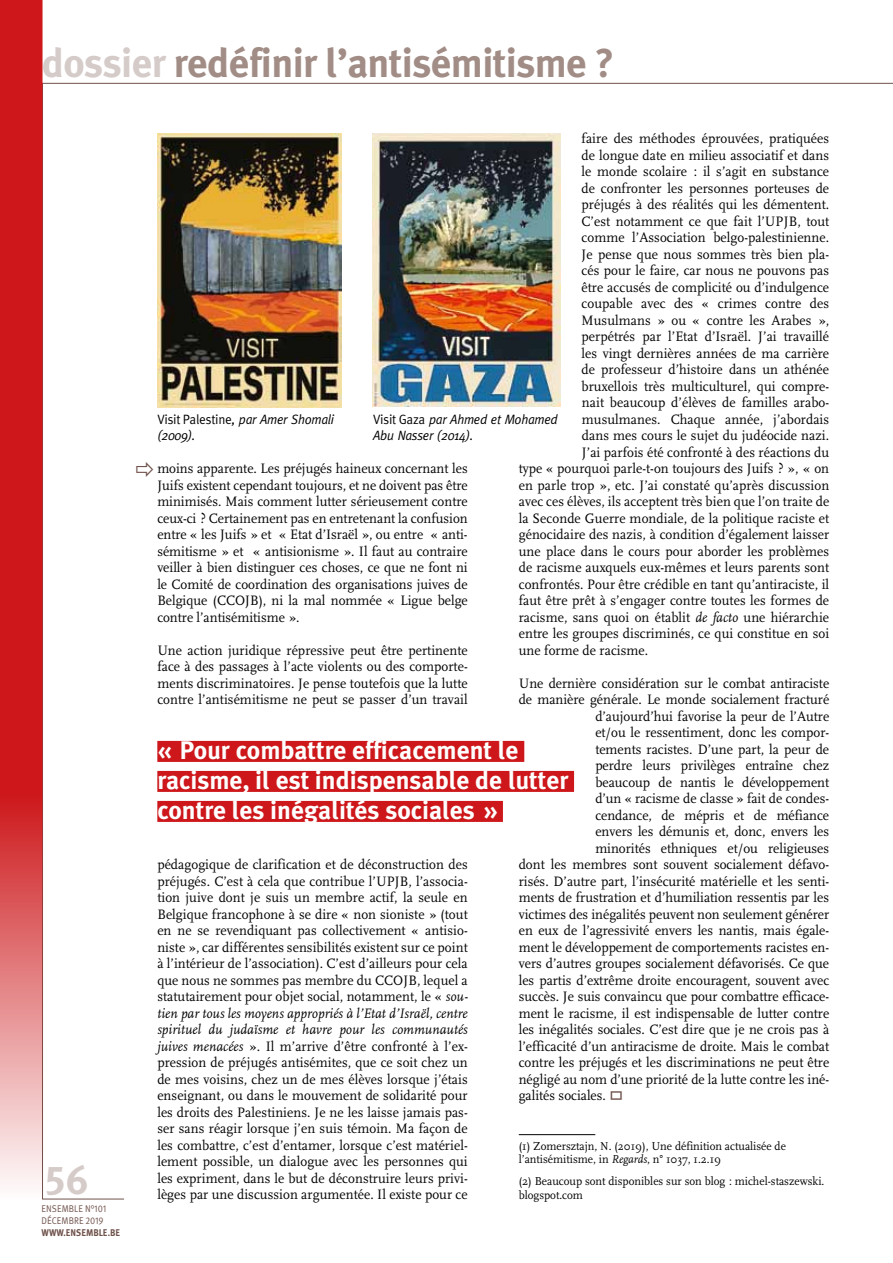
<style>
.page{position:relative;width:893px;height:1263px;background:#fff}
.page>*{position:absolute;margin:0;border:0;box-sizing:border-box;transform-origin:0 0}
.t1{font:700 40.5px "Meta Plus";letter-spacing:-.015em;color:#a28d86}
.t2{font:40.5px "Meta Plus Bold Caps";color:#d5cbc9}
.t3{font:700 25.5px/30px "Meta Plus";color:#fff}
.t4{font:14.25px/16.5px "FF Scala";letter-spacing:.005em;color:#000;text-align:justify;scale:.95 1}
.t5{font:italic 13.5px/16.5px "Meta";letter-spacing:-.02em;color:#000;scale:.95 1}
.t6{font:12px/13.5px "FF Scala";color:#000;scale:.95 1}
.t7{font:9.75px/12px "Meta Pro";letter-spacing:.01em;color:#6f524b;scale:.9 1}
.t8{font:700 9.75px "Meta Plus";color:#6f524b;scale:.9 1}
.s1{color:#d5cbc9}
.s2{font-style:italic}
.s3{font-family:"Meta Pro";font-style:normal}
</style>
<div class="page">
<svg style="left:0;top:0;width:43px;height:1199px;background:#d33d40"></svg>
<hr style="left:519px;top:1134px;width:76px;height:1px;background:#000">
<img style="left:372px;top:133px;width:188px;height:274px">
<img style="left:158px;top:133px;width:184px;height:275px">
<div style="left:157px;top:741px;width:367px;height:21px;background:#cd171a"></div>
<div style="left:157px;top:771px;width:417px;height:21px;background:#cd171a"></div>
<div style="left:157px;top:801px;width:346px;height:21px;background:#cd171a"></div>
<h1 class="t1" style="left:42px;top:39px;width:574px"><span class="s1">dossier</span> redéfinir l’antisémitisme ?</h1>
<h1 class="t2" style="left:45px;top:1156px;width:45px">56</h1>
<p class="t7" style="left:42px;top:1203px;width:73px">ENSEMBLE N°101<br>DÉCEMBRE 2019</p>
<p class="t8" style="left:41px;top:1227px;width:89px">www.ensemble.be</p>
<p class="t4" style="left:581px;top:130px;width:262px">faire des méthodes éprouvées, pratiquées</p>
<p class="t4" style="left:581px;top:147px;width:262px">de longue date en milieu associatif et dans</p>
<p class="t4" style="left:581px;top:163px;width:262px">le monde scolaire : il s’agit en substance</p>
<p class="t4" style="left:581px;top:180px;width:262px">de confronter les personnes porteuses de</p>
<p class="t4" style="left:581px;top:196px;width:262px">préjugés à des réalités qui les démentent.</p>
<p class="t4" style="left:581px;top:213px;width:262px">C’est notamment ce que fait l’UPJB, tout</p>
<p class="t4" style="left:581px;top:229px;width:262px">comme l’Association belgo-palestinienne.</p>
<p class="t4" style="left:581px;top:246px;width:262px">Je pense que nous sommes très bien pla-</p>
<p class="t4" style="left:581px;top:262px;width:262px">cés pour le faire, car nous ne pouvons pas</p>
<p class="t4" style="left:581px;top:279px;width:262px">être accusés de complicité ou d’indulgence</p>
<p class="t4" style="left:581px;top:295px;width:262px">coupable avec des « crimes contre des</p>
<p class="t4" style="left:581px;top:312px;width:262px">Musulmans » ou « contre les Arabes »,</p>
<p class="t4" style="left:581px;top:328px;width:262px">perpétrés par l’Etat d’Israël. J’ai travaillé</p>
<p class="t4" style="left:581px;top:345px;width:262px">les vingt dernières années de ma carrière</p>
<p class="t4" style="left:581px;top:361px;width:262px">de professeur d’histoire dans un athénée</p>
<p class="t4" style="left:581px;top:378px;width:262px">bruxellois très multiculturel, qui compre-</p>
<p class="t4" style="left:582px;top:394px;width:262px">nait beaucoup d’élèves de familles arabo-</p>
<p class="t4" style="left:582px;top:411px;width:262px">musulmanes. Chaque année, j’abordais</p>
<p class="t4" style="left:582px;top:427px;width:262px">dans mes cours le sujet du judéocide nazi.</p>
<p class="t4" style="left:582px;top:444px;width:262px">J’ai parfois été confronté à des réactions du</p>
<p class="t4" style="left:519px;top:460px;width:328px">type « pourquoi parle-t-on toujours des Juifs ? », « on</p>
<p class="t4" style="left:519px;top:477px;width:328px">en parle trop », etc. J’ai constaté qu’après discussion</p>
<p class="t4" style="left:519px;top:493px;width:328px">avec ces élèves, ils acceptent très bien que l’on traite de</p>
<p class="t4" style="left:519px;top:510px;width:328px">la Seconde Guerre mondiale, de la politique raciste et</p>
<p class="t4" style="left:519px;top:526px;width:328px">génocidaire des nazis, à condition d’également laisser</p>
<p class="t4" style="left:519px;top:543px;width:328px">une place dans le cours pour aborder les problèmes</p>
<p class="t4" style="left:519px;top:559px;width:328px">de racisme auxquels eux-mêmes et leurs parents sont</p>
<p class="t4" style="left:519px;top:576px;width:328px">confrontés. Pour être crédible en tant qu’antiraciste, il</p>
<p class="t4" style="left:519px;top:592px;width:328px">faut être prêt à s’engager contre toutes les formes de</p>
<p class="t4" style="left:519px;top:609px;width:328px">racisme, sans quoi on établit <span class="s2">de facto</span> une hiérarchie</p>
<p class="t4" style="left:519px;top:625px;width:328px">entre les groupes discriminés, ce qui constitue en soi</p>
<p class="t4" style="left:519px;top:642px;width:138px">une forme de racisme.</p>
<p class="t4" style="left:519px;top:675px;width:328px">Une dernière considération sur le combat antiraciste</p>
<p class="t4" style="left:519px;top:691px;width:328px">de manière générale. Le monde socialement fracturé</p>
<p class="t4" style="left:595px;top:708px;width:248px">d’aujourd’hui favorise la peur de l’Autre</p>
<p class="t4" style="left:595px;top:724px;width:248px">et/ou le ressentiment, donc les compor-</p>
<p class="t4" style="left:595px;top:741px;width:248px">tements racistes. D’une part, la peur de</p>
<p class="t4" style="left:595px;top:757px;width:248px">perdre leurs privilèges entraîne chez</p>
<p class="t4" style="left:595px;top:774px;width:248px">beaucoup de nantis le développement</p>
<p class="t4" style="left:595px;top:790px;width:248px">d’un « racisme de classe » fait de condes-</p>
<p class="t4" style="left:595px;top:807px;width:248px">cendance, de mépris et de méfiance</p>
<p class="t4" style="left:595px;top:823px;width:248px">envers les démunis et, donc, envers les</p>
<p class="t4" style="left:595px;top:840px;width:248px">minorités ethniques et/ou religieuses</p>
<p class="t4" style="left:519px;top:856px;width:328px">dont les membres sont souvent socialement défavo-</p>
<p class="t4" style="left:519px;top:873px;width:328px">risés. D’autre part, l’insécurité matérielle et les senti-</p>
<p class="t4" style="left:519px;top:889px;width:328px">ments de frustration et d’humiliation ressentis par les</p>
<p class="t4" style="left:519px;top:906px;width:328px">victimes des inégalités peuvent non seulement générer</p>
<p class="t4" style="left:519px;top:922px;width:328px">en eux de l’agressivité envers les nantis, mais égale-</p>
<p class="t4" style="left:519px;top:939px;width:328px">ment le développement de comportements racistes en-</p>
<p class="t4" style="left:519px;top:955px;width:328px">vers d’autres groupes socialement défavorisés. Ce que</p>
<p class="t4" style="left:519px;top:972px;width:328px">les partis d’extrême droite encouragent, souvent avec</p>
<p class="t4" style="left:519px;top:988px;width:328px">succès. Je suis convaincu que pour combattre efficace-</p>
<p class="t4" style="left:519px;top:1005px;width:328px">ment le racisme, il est indispensable de lutter contre</p>
<p class="t4" style="left:519px;top:1022px;width:328px">les inégalités sociales. C’est dire que je ne crois pas à</p>
<p class="t4" style="left:519px;top:1038px;width:328px">l’efficacité d’un antiracisme de droite. Mais le combat</p>
<p class="t4" style="left:519px;top:1055px;width:328px">contre les préjugés et les discriminations ne peut être</p>
<p class="t4" style="left:519px;top:1071px;width:328px">négligé au nom d’une priorité de la lutte contre les iné-</p>
<p class="t4" style="left:519px;top:1088px;width:93px">galités sociales.</p>
<p class="t6" style="left:519px;top:1139px;width:283px">(1) Zomersztajn, N. (2019), Une définition actualisée de l’antisémitisme, in <span class="s2">Regards</span>, n° 1037, 1.2.19</p>
<p class="t6" style="left:519px;top:1175px;width:323px">(2) Beaucoup sont disponibles sur son blog : michel-staszewski. blogspot.com</p>
<p class="t5" style="left:157px;top:410px;width:187px"><span class="s3">VISIT PALESTINE</span>, par Amer Shomali (2009).</p>
<p class="t5" style="left:373px;top:410px;width:196px"><span class="s3">VISIT GAZA</span> par Ahmed et Mohamed<br>Abu Nasser (2014).</p>
<p class="t4" style="left:157px;top:460px;width:328px">moins apparente. Les préjugés haineux concernant les Juifs existent cependant toujours, et ne doivent pas être minimisés. Mais comment lutter sérieusement contre ceux-ci ? Certainement pas en entretenant la confusion entre « les Juifs » et « Etat d’Israël », ou entre « anti&shy;sémitisme » et « antisionisme ». Il faut au contraire veiller à bien distinguer ces choses, ce que ne font ni le Comité de coordination des organisations juives de Belgique (CCOJB), ni la mal nommée « Ligue belge contre l’antisémitisme ».</p>
<p class="t4" style="left:157px;top:642px;width:328px">Une action juridique répressive peut être pertinente face à des passages à l’acte violents ou des comporte&shy;ments discriminatoires. Je pense toutefois que la lutte contre l’antisémitisme ne peut se passer d’un travail</p>
<h2 class="t3" style="left:157px;top:735px;width:412px">« Pour combattre efficacement le racisme, il est indispensable de lutter contre les inégalités sociales »</h2>
<p class="t4" style="left:157px;top:856px;width:328px">pédagogique de clarification et de déconstruction des préjugés. C’est à cela que contribue l’UPJB, l’associa&shy;tion juive dont je suis un membre actif, la seule en Belgique francophone à se dire « non sioniste » (tout en ne se revendiquant pas collectivement « antisio&shy;niste », car différentes sensibilités existent sur ce point à l’intérieur de l’association). C’est d’ailleurs pour cela que nous ne sommes pas membre du CCOJB, lequel a statutairement pour objet social, notamment, le « <span class="s2">sou&shy;tien par tous les moyens appropriés à l’Etat d’Israël, centre spirituel du judaïsme et havre pour les communautés juives menacées</span> ». Il m’arrive d’être confronté à l’ex&shy;pression de préjugés antisémites, que ce soit chez un de mes voisins, chez un de mes élèves lorsque j’étais enseignant, ou dans le mouvement de solidarité pour les droits des Palestiniens. Je ne les laisse jamais pas&shy;ser sans réagir lorsque j’en suis témoin. Ma façon de les combattre, c’est d’entamer, lorsque c’est matériel&shy;lement possible, un dialogue avec les personnes qui les expriment, dans le but de déconstruire leurs privi&shy;lèges par une discussion argumentée. Il existe pour ce</p>
</div>
